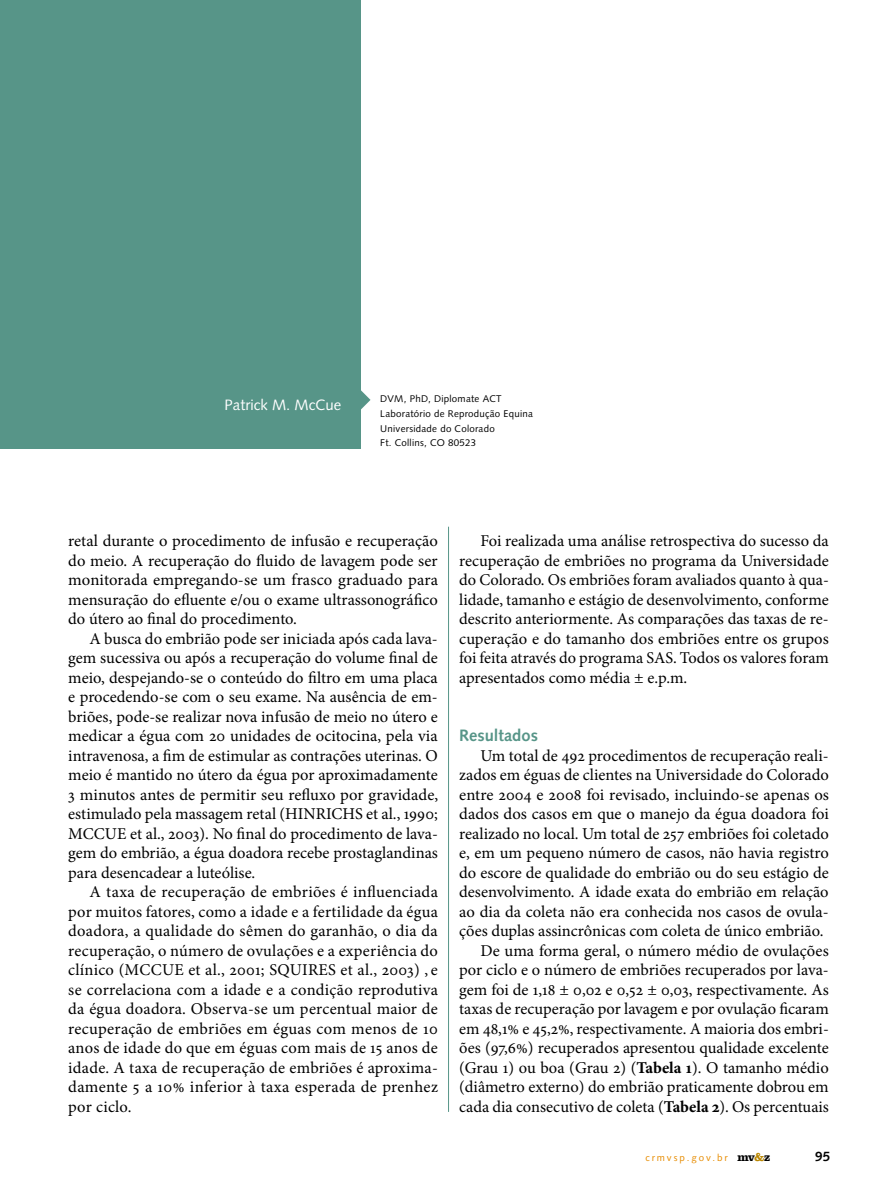
<style>
.page{position:relative;width:893px;height:1191px;background:#fff}
.page>*{position:absolute;margin:0;border:0;box-sizing:border-box;transform-origin:0 0}
.t1{font:16.5px/19.5px "Minion Pro";color:#000;text-align:justify}
.t2{font:700 16.5px "Syntax LT Std";color:#579588}
.t3{font:15px "Syntax LT Std";color:#fff}
.t4{font:700 13.5px "Syntax LT Std";color:#000}
.t5{font:9.75px/14.7px "Syntax LT Std";letter-spacing:.025em;color:#000}
.t6{font:9.75px "Syntax LT Std";letter-spacing:.2em;color:#e78c00}
.s1{font-weight:700}
.s2{font-family:"Clarendon LT Std";font-weight:700;font-size:12px;color:#000}
.s3{font-family:"Clarendon LT Std";font-weight:700;font-size:12px;color:#b98600}
</style>
<div class="page">
<div style="left:0;top:0;width:361px;height:449px;background:#579588"></div>
<svg style="left:361px;top:390px;width:9px;height:20px"></svg>
<hr style="left:448px;top:527px;width:1px;height:585px;background:#579588">
<p class="t3" style="left:225px;top:395px;width:118px">Patrick M. McCue</p>
<p class="t5" style="left:380px;top:391px;width:154px">DVM, PhD, Diplomate ACT<br>Laboratório de Reprodução Equina<br>Universidade do Colorado<br>Ft. Collins, CO 80523</p>
<p class="t1" style="left:68px;top:531px;width:371px">retal durante o procedimento de infusão e recuperação do meio. A recuperação do fluido de lavagem pode ser monitorada empregando-se um frasco graduado para mensuração do efluente e/ou o exame ultrassonográfico do útero ao final do procedimento.</p>
<p class="t1" style="left:68px;top:629px;width:371px;text-indent:21px">A busca do embrião pode ser iniciada após cada lava&shy;gem sucessiva ou após a recuperação do volume final de meio, despejando-se o conteúdo do filtro em uma placa e procedendo-se com o seu exame. Na ausência de em&shy;briões, pode-se realizar nova infusão de meio no útero e medicar a égua com 20 unidades de ocitocina, pela via intravenosa, a fim de estimular as contrações uterinas. O meio é mantido no útero da égua por aproximadamente 3 minutos antes de permitir seu refluxo por gravidade, estimulado pela massagem retal (HINRICHS et al., 1990; MCCUE et al., 2003). No final do procedimento de lava&shy;gem do embrião, a égua doadora recebe prostaglandinas para desencadear a luteólise.</p>
<p class="t1" style="left:68px;top:882px;width:371px;text-indent:21px">A taxa de recuperação de embriões é influenciada por muitos fatores, como a idade e a fertilidade da égua doadora, a qualidade do sêmen do garanhão, o dia da recuperação, o número de ovulações e a experiência do clínico (MCCUE et al., 2001; SQUIRES et al., 2003) , e se correlaciona com a idade e a condição reprodutiva da égua doadora. Observa-se um percentual maior de recuperação de embriões em éguas com menos de 10 anos de idade do que em éguas com mais de 15 anos de idade. A taxa de recuperação de embriões é aproxima&shy;damente 5 a 10% inferior à taxa esperada de prenhez por ciclo.</p>
<p class="t1" style="left:459px;top:531px;width:371px;text-indent:21px">Foi realizada uma análise retrospectiva do sucesso da recuperação de embriões no programa da Universidade do Colorado. Os embriões foram avaliados quanto à qua&shy;lidade, tamanho e estágio de desenvolvimento, conforme descrito anteriormente. As comparações das taxas de re&shy;cuperação e do tamanho dos embriões entre os grupos foi feita através do programa SAS. Todos os valores foram apresentados como média ± e.p.m.</p>
<p class="t2" style="left:459px;top:726px;width:80px">Resultados</p>
<p class="t1" style="left:480px;top:746px;width:350px">Um total de 492 procedimentos de recuperação reali-</p>
<p class="t1" style="left:459px;top:765px;width:371px">zados em éguas de clientes na Universidade do Colorado</p>
<p class="t1" style="left:459px;top:785px;width:371px">entre 2004 e 2008 foi revisado, incluindo-se apenas os</p>
<p class="t1" style="left:459px;top:804px;width:371px">dados dos casos em que o manejo da égua doadora foi</p>
<p class="t1" style="left:459px;top:824px;width:371px">realizado no local. Um total de 257 embriões foi coletado</p>
<p class="t1" style="left:459px;top:843px;width:371px">e, em um pequeno número de casos, não havia registro</p>
<p class="t1" style="left:459px;top:863px;width:371px">do escore de qualidade do embrião ou do seu estágio de</p>
<p class="t1" style="left:459px;top:882px;width:371px">desenvolvimento. A idade exata do embrião em relação</p>
<p class="t1" style="left:459px;top:902px;width:371px">ao dia da coleta não era conhecida nos casos de ovula-</p>
<p class="t1" style="left:459px;top:921px;width:366px">ções duplas assincrônicas com coleta de único embrião.</p>
<p class="t1" style="left:480px;top:941px;width:350px">De uma forma geral, o número médio de ovulações</p>
<p class="t1" style="left:459px;top:960px;width:371px">por ciclo e o número de embriões recuperados por lava-</p>
<p class="t1" style="left:459px;top:980px;width:371px">gem foi de 1,18 ± 0,02 e 0,52 ± 0,03, respectivamente. As</p>
<p class="t1" style="left:459px;top:999px;width:371px">taxas de recuperação por lavagem e por ovulação ficaram</p>
<p class="t1" style="left:459px;top:1019px;width:371px">em 48,1% e 45,2%, respectivamente. A maioria dos embri-</p>
<p class="t1" style="left:459px;top:1038px;width:371px">ões (97,6%) recuperados apresentou qualidade excelente</p>
<p class="t1" style="left:459px;top:1058px;width:371px">(Grau 1) ou boa (Grau 2) (<span class="s1">Tabela 1</span>). O tamanho médio</p>
<p class="t1" style="left:459px;top:1077px;width:371px">(diâmetro externo) do embrião praticamente dobrou em</p>
<p class="t1" style="left:459px;top:1097px;width:371px">cada dia consecutivo de coleta (<span class="s1">Tabela 2</span>). Os percentuais</p>
<p class="t6" style="left:645px;top:1151px;width:126px">crmvsp.gov.br <span class="s2">mv</span><span class="s3">&amp;</span><span class="s2">z</span></p>
<p class="t4" style="left:815px;top:1148px;width:17px">95</p>
</div>
